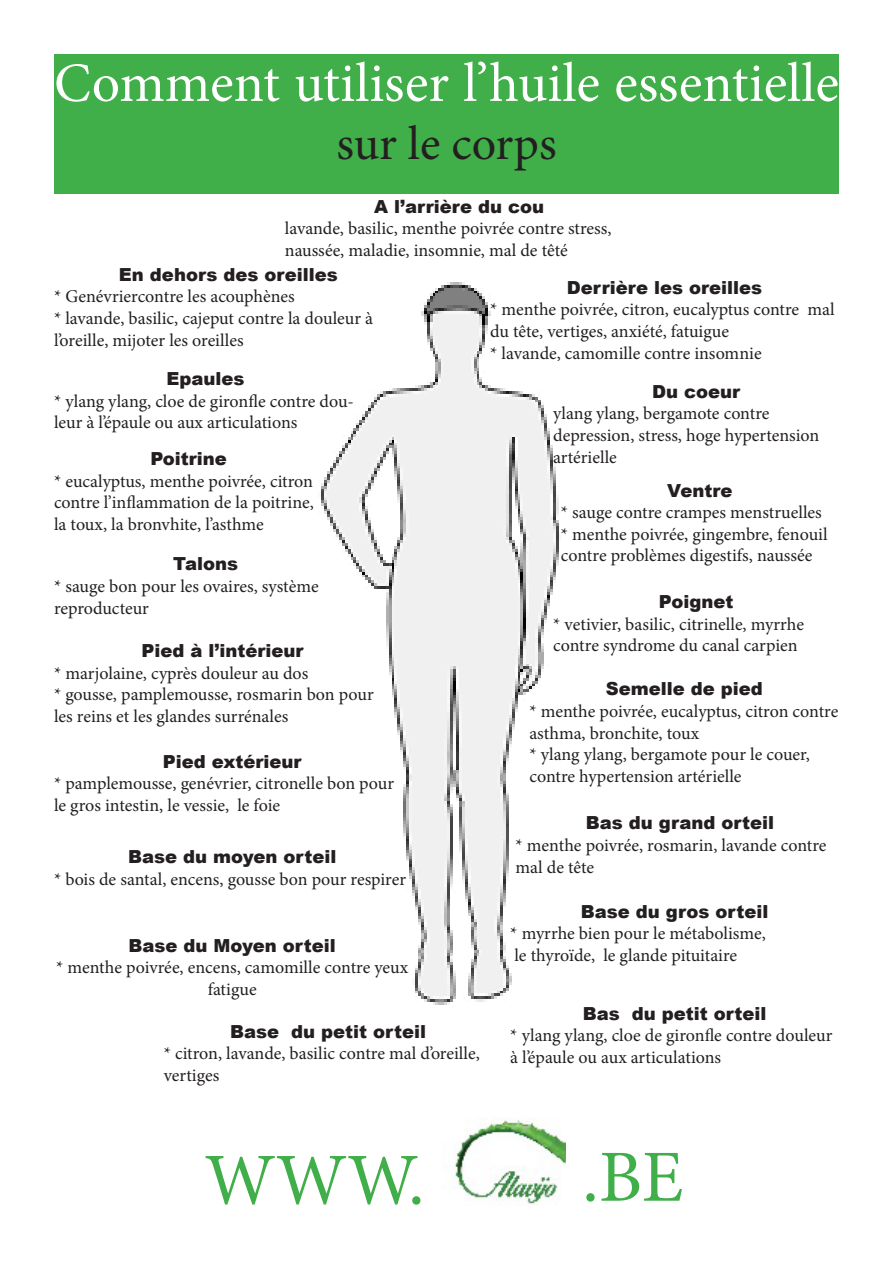
<style>
.page{position:relative;width:893px;height:1263px;background:#fff}
.page>*{position:absolute;margin:0;border:0;box-sizing:border-box;transform-origin:0 0}
.t1{font:73.5px "Minion Pro";color:#40ae49}
.t2{font:55.5px "Minion Pro";color:#fff}
.t3{font:48px "Minion Pro";color:#231f20}
.t4{font:18px/21.6px "Minion Pro";color:#231f20}
.t5{font:900 18px "Arial";color:#231f20}
</style>
<div class="page">
<div style="left:54px;top:54px;width:785px;height:139px;background:#40ae49"></div>
<img style="left:321px;top:282px;width:238px;height:723px">
<img style="left:453px;top:1117px;width:112px;height:88px">
<h2 class="t2" style="left:54px;top:46px;width:786px">Comment utiliser l’huile essentielle</h2>
<h3 class="t3" style="left:336px;top:111px;width:222px">sur le corps</h3>
<p class="t5" style="left:374px;top:193px;width:172px">A l’arrière du cou</p>
<p class="t4" style="left:285px;top:218px;width:328px">lavande, basilic, menthe poivrée contre stress, naussée, maladie, insomnie, mal de têté</p>
<p class="t5" style="left:567px;top:274px;width:197px">Derrière les oreilles</p>
<p class="t4" style="left:490px;top:299px;width:346px">* menthe poivrée, citron, eucalyptus contre mal du tête, vertiges, anxiété, fatuigue<br>* lavande, camomille contre insomnie</p>
<p class="t5" style="left:652px;top:378px;width:90px">Du coeur</p>
<p class="t4" style="left:553px;top:403px;width:268px">ylang ylang, bergamote contre depression, stress, hoge hypertension artérielle</p>
<p class="t5" style="left:667px;top:477px;width:67px">Ventre</p>
<p class="t4" style="left:561px;top:502px;width:268px">* sauge contre crampes menstruelles * menthe poivrée, gingembre, fenouil contre problèmes digestifs, naussée</p>
<p class="t5" style="left:659px;top:589px;width:76px">Poignet</p>
<p class="t4" style="left:553px;top:613px;width:252px">* vetivier, basilic, citrinelle, myrrhe contre syndrome du canal carpien</p>
<p class="t5" style="left:606px;top:676px;width:159px">Semelle de pied</p>
<p class="t4" style="left:529px;top:700px;width:310px">* menthe poivrée, eucalyptus, citron contre asthma, bronchite, toux<br>* ylang ylang, bergamote pour le couer, contre hypertension artérielle</p>
<p class="t5" style="left:586px;top:810px;width:190px">Bas du grand orteil</p>
<p class="t4" style="left:516px;top:834px;width:312px">* menthe poivrée, rosmarin, lavande contre mal de tête</p>
<p class="t5" style="left:581px;top:898px;width:189px">Base du gros orteil</p>
<p class="t4" style="left:510px;top:923px;width:257px">* myrrhe bien pour le métabolisme, le thyroïde, le glande pituitaire</p>
<p class="t5" style="left:119px;top:261px;width:220px">En dehors des oreilles</p>
<p class="t4" style="left:54px;top:286px;width:321px">* Genévriercontre les acouphènes<br>* lavande, basilic, cajeput contre la douleur à l’oreille, mijoter les oreilles</p>
<p class="t5" style="left:167px;top:365px;width:80px">Epaules</p>
<p class="t4" style="left:54px;top:390px;width:302px">* ylang ylang, cloe de gironfle contre dou&shy;leur à l’épaule ou aux articulations</p>
<p class="t5" style="left:150px;top:445px;width:78px">Poitrine</p>
<p class="t4" style="left:54px;top:470px;width:261px;text-align:justify">* eucalyptus, menthe poivrée, citron contre l’inflammation de la poitrine, la toux, la bronvhite, l’asthme</p>
<p class="t5" style="left:173px;top:551px;width:67px">Talons</p>
<p class="t4" style="left:54px;top:576px;width:266px">* sauge bon pour les ovaires, système reproducteur</p>
<p class="t5" style="left:142px;top:638px;width:163px">Pied à l’intérieur</p>
<p class="t4" style="left:54px;top:662px;width:321px">* marjolaine, cyprès douleur au dos<br>* gousse, pamplemousse, rosmarin bon pour les reins et les glandes surrénales</p>
<p class="t5" style="left:163px;top:748px;width:140px">Pied extérieur</p>
<p class="t4" style="left:54px;top:773px;width:342px">* pamplemousse, genévrier, citronelle bon pour le gros intestin, le vessie, le foie</p>
<p class="t5" style="left:128px;top:844px;width:210px">Base du moyen orteil</p>
<p class="t4" style="left:54px;top:868px;width:353px">* bois de santal, encens, gousse bon pour respirer</p>
<p class="t5" style="left:129px;top:932px;width:209px">Base du Moyen orteil</p>
<p class="t4" style="left:56px;top:957px;width:354px;text-align:center">* menthe poivrée, encens, camomille contre yeux fatigue</p>
<p class="t5" style="left:230px;top:1018px;width:197px">Base du petit orteil</p>
<p class="t4" style="left:164px;top:1043px;width:318px">* citron, lavande, basilic contre mal d’oreille, vertiges</p>
<p class="t5" style="left:583px;top:1000px;width:185px">Bas du petit orteil</p>
<p class="t4" style="left:510px;top:1025px;width:324px">* ylang ylang, cloe de gironfle contre douleur à l’épaule ou aux articulations</p>
<h1 class="t1" style="left:204px;top:1131px;width:222px">WWW.</h1>
<h1 class="t1" style="left:582px;top:1128px;width:103px">.BE</h1>
</div>
